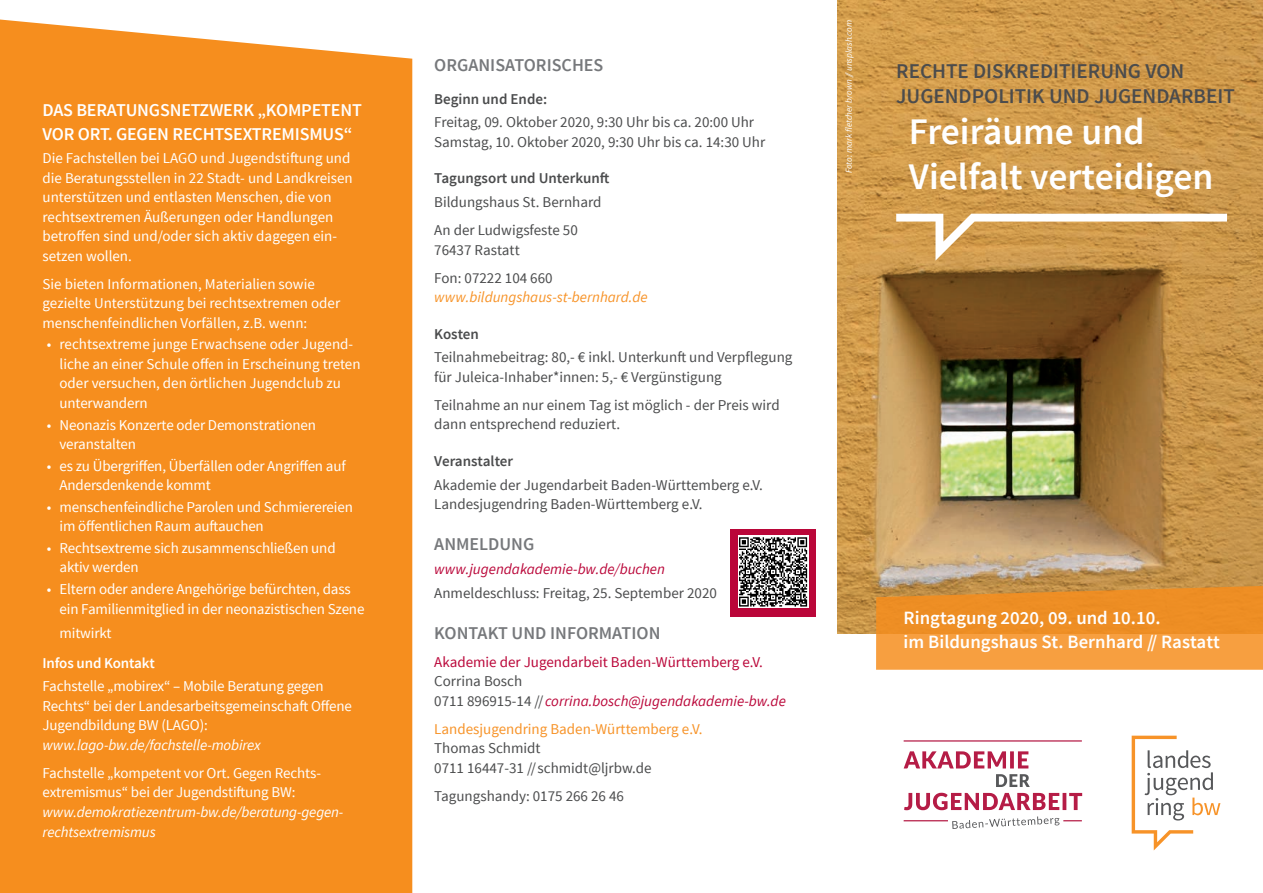
<style>
.page{position:relative;width:1263px;height:893px;background:#fff}
.page>*{position:absolute;margin:0;border:0;box-sizing:border-box;transform-origin:0 0}
.Titel{font:600 37.5px/45px "Source Sans Pro";color:#fff}
.Untertitel{font:600 21px/25.2px "Source Sans Pro";color:#4b4c4d}
.Text_Balken{font:600 18.75px/24px "Source Sans Pro";color:#fff}
.Überschrift_2{font:600 18px/24px "Source Sans Pro";letter-spacing:-.01em;color:#fff}
.Überschrift_2-2{font:600 18px "Source Sans Pro";color:#76787b}
.Fließtext{font:15px/19.5px "Source Sans Pro";letter-spacing:-.01em;color:#fff}
.Fließtext-2{font:15px/19.5px "Source Sans Pro";color:#4b4c4d}
.Fließtext-3{font:15px/19.5px "Source Sans Pro";color:#ba0639}
.Überschrift_3{font:600 15px "Source Sans Pro";color:#4b4c4d}
.Fließtext-4{font:italic 15px/19.5px "Source Sans Pro";color:#f79328}
.Fließtext-5{font:italic 15px "Source Sans Pro";color:#ba0639}
.Überschrift_3-2{font:600 15px "Source Sans Pro";letter-spacing:-.01em;color:#fff}
.Infotext{font:italic 9px "Source Sans Pro";color:#fff}
.s1{font-style:italic}
.s2{font-style:normal;color:#4b4c4d}
.s3{color:#4b4c4d}
.s4{color:#f79328}
</style>
<div class="page">
<img style="left:838px;top:0;width:425px;height:634px">
<svg style="left:896px;top:214px;width:331px;height:47px"></svg>
<svg style="left:904px;top:793px;width:178px;height:17px"></svg>
<svg style="left:904px;top:751px;width:124px;height:17px"></svg>
<svg style="left:996px;top:774px;width:34px;height:13px"></svg>
<hr style="left:904px;top:740px;width:178px;height:2px;background:#b51c46">
<hr style="left:904px;top:820px;width:44px;height:1px;background:#b51c46">
<svg style="left:952px;top:816px;width:130px;height:13px"></svg>
<div style="left:0;top:20px;width:412px;height:873px;background:#f68e1e"></div>
<div style="left:730px;top:529px;width:86px;height:88px;background:#ba0639"></div>
<svg style="left:738px;top:536px;width:70px;height:72px"></svg>
<svg style="left:739px;top:537px;width:68px;height:69px;background:#787878"></svg>
<svg style="left:1132px;top:736px;width:88px;height:114px"></svg>
<svg style="left:876px;top:585px;width:387px;height:85px;background:#ed9533"></svg>
<p class="Überschrift_2" style="left:43px;top:98px;width:321px">DAS BERATUNGSNETZWERK „KOMPETENT<br>VOR ORT. GEGEN RECHTSEXTREMISMUS“</p>
<p class="Fließtext" style="left:43px;top:149px;width:312px">Die Fachstellen bei LAGO und Jugendstiftung und die Beratungsstellen in 22 Stadt- und Landkreisen unterstützen und entlasten Menschen, die von rechtsextremen Äußerungen oder Handlungen betroffen sind und/oder sich aktiv dagegen ein&shy;setzen wollen.</p>
<p class="Fließtext" style="left:43px;top:274px;width:299px">Sie bieten Informationen, Materialien sowie gezielte Unterstützung bei rechtsextremen oder menschenfeindlichen Vorfällen, z.B. wenn:</p>
<p class="Fließtext" style="left:60px;top:335px;width:303px;text-indent:-13px">• rechtsextreme junge Erwachsene oder Jugend&shy;liche an einer Schule offen in Erscheinung treten oder versuchen, den örtlichen Jugendclub zu unterwandern</p>
<p class="Fließtext" style="left:60px;top:415px;width:258px;text-indent:-13px">• Neonazis Konzerte oder Demonstrationen veranstalten</p>
<p class="Fließtext" style="left:60px;top:456px;width:288px;text-indent:-13px">• es zu Übergriffen, Überfällen oder Angriffen auf<br>Andersdenkende kommt</p>
<p class="Fließtext" style="left:60px;top:497px;width:295px;text-indent:-13px">• menschenfeindliche Parolen und Schmierereien im öffentlichen Raum auftauchen</p>
<p class="Fließtext" style="left:60px;top:538px;width:278px;text-indent:-13px">• Rechtsextreme sich zusammenschließen und aktiv werden</p>
<p class="Fließtext" style="left:60px;top:580px;width:306px;text-indent:-13px">• Eltern oder andere Angehörige befürchten, dass ein Familienmitglied in der neonazistischen Szene</p>
<p class="Fließtext" style="left:60px;top:623px;width:54px">mitwirkt</p>
<p class="Überschrift_3-2" style="left:43px;top:653px;width:114px">Infos und Kontakt</p>
<p class="Fließtext" style="left:43px;top:677px;width:311px">Fachstelle „mobirex“ – Mobile Beratung gegen Rechts“ bei der Landesarbeitsgemeinschaft Offene Jugendbildung BW (LAGO): <span class="s1">www.lago-bw.de/fachstelle-mobirex</span></p>
<p class="Fließtext" style="left:43px;top:763px;width:302px">Fachstelle „kompetent vor Ort. Gegen Rechts&shy;extremismus“ bei der Jugendstiftung BW: <span class="s1">www.demokratiezentrum-bw.de/beratung-gegen&shy;rechtsextremismus</span></p>
<p class="Überschrift_2-2" style="left:434px;top:54px;width:171px">ORGANISATORISCHES</p>
<p class="Überschrift_3" style="left:434px;top:89px;width:114px">Beginn und Ende:</p>
<p class="Fließtext-2" style="left:434px;top:113px;width:332px">Freitag, 09. Oktober 2020, 9:30 Uhr bis ca. 20:00 Uhr<br>Samstag, 10. Oktober 2020, 9:30 Uhr bis ca. 14:30 Uhr</p>
<p class="Überschrift_3" style="left:434px;top:169px;width:177px">Tagungsort und Unterkunft</p>
<p class="Fließtext-2" style="left:434px;top:193px;width:169px">Bildungshaus St. Bernhard</p>
<p class="Fließtext-2" style="left:434px;top:221px;width:145px">An der Ludwigsfeste 50<br>76437 Rastatt</p>
<p class="Fließtext-4" style="left:434px;top:268px;width:215px"><span class="s2">Fon: 07222 104 660 </span>www.bildungshaus-st-bernhard.de</p>
<p class="Überschrift_3" style="left:434px;top:324px;width:46px">Kosten</p>
<p class="Fließtext-2" style="left:434px;top:348px;width:360px">Teilnahmebeitrag: 80,- € inkl. Unterkunft und Verpflegung für Juleica-Inhaber*innen: 5,- € Vergünstigung</p>
<p class="Fließtext-2" style="left:434px;top:395px;width:347px">Teilnahme an nur einem Tag ist möglich - der Preis wird dann entsprechend reduziert.</p>
<p class="Überschrift_3" style="left:434px;top:451px;width:80px">Veranstalter</p>
<p class="Fließtext-2" style="left:434px;top:475px;width:330px">Akademie der Jugendarbeit Baden-Württemberg e.V.<br>Landesjugendring Baden-Württemberg e.V.</p>
<p class="Überschrift_2-2" style="left:434px;top:533px;width:102px">ANMELDUNG</p>
<p class="Fließtext-5" style="left:434px;top:560px;width:232px">www.jugendakademie-bw.de/buchen</p>
<p class="Fließtext-2" style="left:434px;top:583px;width:284px">Anmeldeschluss: Freitag, 25. September 2020</p>
<p class="Überschrift_2-2" style="left:434px;top:621px;width:228px">KONTAKT UND INFORMATION</p>
<p class="Fließtext-3" style="left:434px;top:652px;width:353px">Akademie der Jugendarbeit Baden-Württemberg e.V.<br><span class="s3">Corrina Bosch<br>0711 896915-14 //</span> <span class="s1">corrina.bosch@jugendakademie-bw.de</span></p>
<p class="Fließtext-2" style="left:434px;top:719px;width:270px"><span class="s4">Landesjugendring Baden-Württemberg e.V.<br></span>Thomas Schmidt<br>0711 16447-31 // schmidt@ljrbw.de</p>
<p class="Fließtext-2" style="left:434px;top:786px;width:191px">Tagungshandy: 0175 266 26 46</p>
<p class="Infotext" style="left:843px;top:173px;width:155px;rotate:-90deg">Foto: mark fletcher brown // unsplash.com</p>
<p class="Untertitel" style="left:896px;top:59px;width:340px">RECHTE DISKREDITIERUNG VON<br>JUGENDPOLITIK UND JUGENDARBEIT</p>
<p class="Titel" style="left:909px;top:110px;width:306px">Freiräume und<br>Vielfalt verteidigen</p>
<p class="Text_Balken" style="left:904px;top:606px;width:318px">Ringtagung 2020, 09. und 10.10.<br>im Bildungshaus St. Bernhard // Rastatt</p>
</div>
